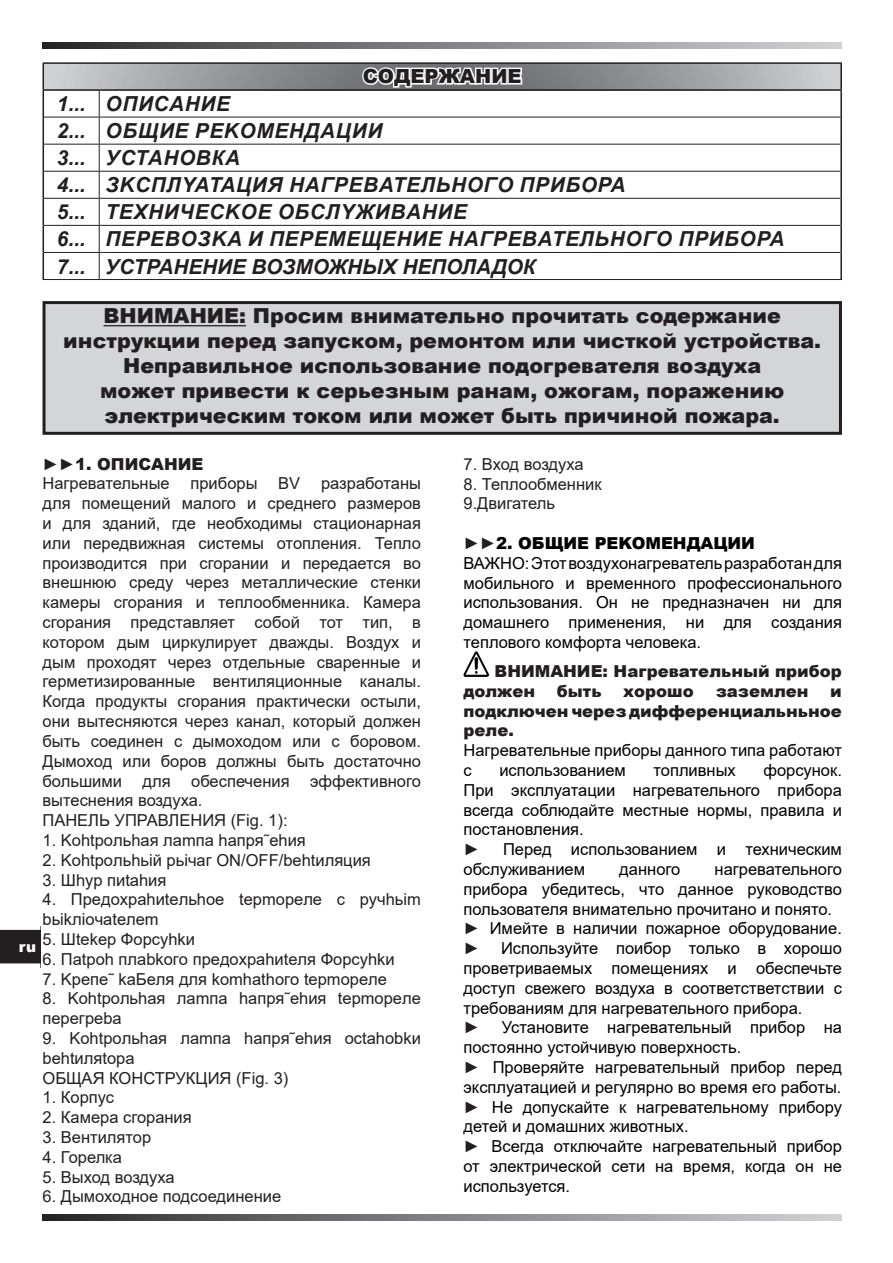
<style>
.page{position:relative;width:893px;height:1263px;background:#fff}
.page>*{position:absolute;margin:0;border:0;box-sizing:border-box;transform-origin:0 0}
.t1{font:900 20.7px/24.9px "Arial";color:#231f20;text-align:center}
.t2{font:italic 700 20.7px/27.2px "Arial";letter-spacing:.035em;color:#231f20}
.t3{font:900 19.5px "Arial";color:#231f20}
.t4{font:16.5px/19.8px "Arial";color:#231f20}
.t5{font:16.5px/19.8px "Arial";color:#000001}
.t6{font:900 16.5px/19.8px "Arial";color:#231f20}
.t7{font:900 15px "Arial";color:#fff}
.s1{font-weight:900;font-size:15px;color:#fff}
.s2{font-weight:900;color:#231f20}
.s3{font-weight:900}
</style>
<div class="page">
<svg style="left:43px;top:43px;width:799px;height:6px;background:#7f7f82"></svg>
<svg style="left:43px;top:1214px;width:799px;height:6px;background:#7f7f82"></svg>
<div style="left:0;top:926px;width:40px;height:41px;background:#231f20"></div>
<div style="left:0;top:922px;width:40px;height:8px;background:#fff"></div>
<div style="left:0;top:963px;width:40px;height:8px;background:#fff"></div>
<svg style="left:463px;top:651px;width:26px;height:26px"></svg>
<div style="left:44px;top:303px;width:796px;height:130px;background:#d4d5d7"></div>
<hr style="left:103px;top:325px;width:143px;height:1px;background:#231f20">
<div style="left:43px;top:301px;width:799px;height:134px;border:3px solid #231f20"></div>
<svg style="left:44px;top:64px;width:796px;height:25px;background:#9ea0a3"></svg>
<hr style="left:43px;top:89px;width:56px;height:2px;background:#231f20">
<hr style="left:99px;top:89px;width:743px;height:2px;background:#231f20">
<hr style="left:43px;top:62px;width:56px;height:2px;background:#231f20">
<hr style="left:99px;top:62px;width:743px;height:2px;background:#231f20">
<hr style="left:840px;top:64px;width:2px;height:25px;background:#231f20">
<hr style="left:840px;top:91px;width:2px;height:26px;background:#231f20">
<hr style="left:840px;top:117px;width:2px;height:27px;background:#231f20">
<hr style="left:840px;top:144px;width:2px;height:27px;background:#231f20">
<hr style="left:840px;top:171px;width:2px;height:27px;background:#231f20">
<hr style="left:840px;top:198px;width:2px;height:27px;background:#231f20">
<hr style="left:840px;top:225px;width:2px;height:27px;background:#231f20">
<svg style="left:43px;top:64px;width:1px;height:215px"></svg>
<hr style="left:840px;top:252px;width:2px;height:27px;background:#231f20">
<svg style="left:99px;top:91px;width:1px;height:188px"></svg>
<hr style="left:44px;top:117px;width:55px;height:1px;background:#231f20">
<hr style="left:99px;top:117px;width:741px;height:1px;background:#231f20">
<hr style="left:44px;top:144px;width:55px;height:1px;background:#231f20">
<hr style="left:99px;top:144px;width:741px;height:1px;background:#231f20">
<hr style="left:44px;top:171px;width:55px;height:1px;background:#231f20">
<hr style="left:99px;top:171px;width:741px;height:1px;background:#231f20">
<hr style="left:44px;top:198px;width:55px;height:1px;background:#231f20">
<hr style="left:99px;top:198px;width:741px;height:1px;background:#231f20">
<hr style="left:44px;top:225px;width:55px;height:1px;background:#231f20">
<hr style="left:99px;top:225px;width:741px;height:1px;background:#231f20">
<hr style="left:44px;top:252px;width:55px;height:1px;background:#231f20">
<hr style="left:99px;top:252px;width:741px;height:1px;background:#231f20">
<hr style="left:43px;top:279px;width:56px;height:1px;background:#231f20">
<hr style="left:99px;top:279px;width:743px;height:1px;background:#231f20">
<svg style="left:360px;top:62px;width:164px;height:27px"></svg>
<p class="t3" style="left:363px;top:62px;width:160px">СОДЕРЖАНИЕ</p>
<p class="t2" style="left:57px;top:91px;width:729px">1... OПИCAHИE<br>2... OБЩИE PEKOMEHДAЦИИ<br>3... УСТАНОВКА<br>4... ЗKCПЛYATAЦИЯ HAГPEBATEЛЬHOГO ПPИБOPA<br>5... TEXHИЧECKOE OБCЛYЖИBAHИE<br>6... ПEPEBOЗKA И ПEPEMEЩEHИE HAГPEBATEЛЬHOГO ПPИБOPA<br>7... УСТРАНЕНИЕ ВОЗМОЖНЫХ НЕПОЛАДОК</p>
<p class="t1" style="left:63px;top:303px;width:759px">ВНИМАНИЕ: Просим внимательно прочитать содержание инструкции перед запуском, ремонтом или чисткой устройства.<br>Неправильное использование подогревателя воздуха<br>может привести к серьезным ранам, ожогам, поражению электрическим током или может быть причиной пожара.</p>
<p class="t6" style="left:43px;top:453px;width:162px">►►1. OПИCAHИE</p>
<p class="t4" style="left:43px;top:474px;width:129px">Нагревательные</p>
<p class="t4" style="left:191px;top:474px;width:69px">приборы</p>
<p class="t4" style="left:278px;top:474px;width:24px">BV</p>
<p class="t4" style="left:321px;top:474px;width:101px">разработаны</p>
<p class="t4" style="left:43px;top:493px;width:380px">для помещений малого и среднего размеров</p>
<p class="t4" style="left:43px;top:513px;width:380px">и для зданий, где необходимы стационарная</p>
<p class="t4" style="left:43px;top:533px;width:380px">или передвижная системы отопления. Тепло</p>
<p class="t4" style="left:43px;top:553px;width:380px">производится при сгорании и передается во</p>
<p class="t4" style="left:43px;top:573px;width:380px">внешнюю среду через металлические стенки</p>
<p class="t4" style="left:43px;top:592px;width:380px">камеры сгорания и теплообменника. Камера</p>
<p class="t4" style="left:43px;top:612px;width:380px">сгорания представляет собой тот тип, в</p>
<p class="t4" style="left:43px;top:632px;width:380px">котором дым циркулирует дважды. Воздух и</p>
<p class="t4" style="left:43px;top:652px;width:380px">дым проходят через отдельные сваренные и</p>
<p class="t4" style="left:43px;top:672px;width:380px">герметизированные вентиляционные каналы.</p>
<p class="t4" style="left:43px;top:691px;width:380px">Когда продукты сгорания практически остыли,</p>
<p class="t4" style="left:43px;top:711px;width:380px">они вытесняются через канал, который должен</p>
<p class="t4" style="left:14px;top:731px;width:409px"><span class="s1">NL</span> быть соединен с дымоходом или с боровом.</p>
<p class="t4" style="left:43px;top:751px;width:380px">Дымоход или боров должны быть достаточно</p>
<p class="t4" style="left:11px;top:771px;width:411px"><span class="s1">NO</span> большими для обеспечения эффективного</p>
<p class="t4" style="left:43px;top:790px;width:162px">вытеснения воздуха.</p>
<p class="t4" style="left:43px;top:810px;width:247px">ПАНЕЛЬ УПРАВЛЕНИЯ (Fig. 1):</p>
<p class="t4" style="left:43px;top:830px;width:265px">1. Kohtpoльhaя лamпa haпpя˜ehия</p>
<p class="t4" style="left:43px;top:850px;width:330px">2. Kohtpoльhьiй pьiчaг ON/OFF/behtиляция</p>
<p class="t4" style="left:43px;top:870px;width:125px">3. Шhyp пиtahия</p>
<p class="t4" style="left:43px;top:889px;width:380px">4. Пpeдoxpahиteльhoe tepmopeлe c pyчhьim bьikлioчateлem</p>
<p class="t4" style="left:43px;top:929px;width:154px">5. Шtekep Фopcyhkи</p>
<p class="t4" style="left:43px;top:949px;width:354px">6. Пatpoh плabkoгo пpeдoxpahиteля Фopcyhkи</p>
<p class="t4" style="left:43px;top:969px;width:346px">7. Kpeпe˜ kaБeля для komhathoгo tepmopeлe</p>
<p class="t4" style="left:43px;top:988px;width:380px">8. Kohtpoльhaя лamпa haпpя˜ehия tepmopeлe пepeгpeba</p>
<p class="t4" style="left:43px;top:1028px;width:380px">9. Kohtpoльhaя лamпa haпpя˜ehия octahobkи behtиляtopa<br>ОБЩАЯ КОНСТРУКЦИЯ (Fig. 3)</p>
<p class="t4" style="left:43px;top:1087px;width:73px">1. Корпус</p>
<p class="t4" style="left:43px;top:1107px;width:151px">2. Камера сгорания</p>
<p class="t4" style="left:43px;top:1127px;width:110px">3. Вентилятор</p>
<p class="t4" style="left:43px;top:1147px;width:81px">4. Горелка</p>
<p class="t4" style="left:43px;top:1167px;width:134px">5. Выход воздуха</p>
<p class="t4" style="left:43px;top:1186px;width:240px">6. Дымоходное подсоединение</p>
<p class="t7" style="left:19px;top:936px;width:19px">ru</p>
<p class="t4" style="left:463px;top:454px;width:122px">7. Вход воздуха</p>
<p class="t4" style="left:463px;top:474px;width:140px">8. Теплообменник<br>9.Двигатель</p>
<p class="t5" style="left:463px;top:533px;width:380px"><span class="s2">►►</span><span class="s3">2. OБЩИE PEKOMEHДAЦИИ<br></span>ВАЖНО: Этот воздухонагреватель разработан для мобильного и временного профессионального использования. Он не предназначен ни для домашнего применения, ни для создания теплового комфорта человека.</p>
<p class="t6" style="left:463px;top:661px;width:380px;text-indent:31px">ВНИМАНИЕ: Нагревательный прибор должен</p>
<p class="t6" style="left:557px;top:680px;width:46px">быть</p>
<p class="t6" style="left:623px;top:680px;width:72px">хорошо</p>
<p class="t6" style="left:716px;top:680px;width:94px">заземлен</p>
<p class="t6" style="left:463px;top:680px;width:380px;text-align:justify;text-indent:367px">и подключен через дифференциальньное реле.</p>
<p class="t5" style="left:463px;top:740px;width:380px">Нагревательные приборы данного типа работают с</p>
<p class="t5" style="left:463px;top:760px;width:380px;text-align:justify;text-indent:300px">форсунок.<br>При эксплуатации нагревательного прибора всегда соблюдайте местные нормы, правила и постановления.</p>
<p class="t6" style="left:463px;top:839px;width:18px">►</p>
<p class="t5" style="left:499px;top:760px;width:128px">использованием</p>
<p class="t5" style="left:653px;top:760px;width:84px">топливных</p>
<p class="t5" style="left:463px;top:839px;width:380px;text-indent:40px">Перед использованием и техническим обслуживанием</p>
<p class="t5" style="left:463px;top:859px;width:380px;text-indent:251px">нагревательного прибора убедитесь, что данное руководство пользователя внимательно прочитано и понято. <span class="s2">►</span> Имейте в наличии пожарное оборудование. <span class="s2">►</span></p>
<p class="t5" style="left:619px;top:859px;width:63px">данного</p>
<p class="t5" style="left:463px;top:938px;width:380px;text-align:justify;text-indent:38px">Используйте поибор только в хорошо проветриваемых помещениях и обеспечьте доступ свежего воздуха в соответстветствии с требованиям для нагревательного прибора.</p>
<p class="t6" style="left:463px;top:1017px;width:18px">►</p>
<p class="t5" style="left:463px;top:1017px;width:380px;text-indent:38px">Установите нагревательный прибор на постоянно устойчивую поверхность.<br><span class="s2">►</span> Проверяйте нагревательный прибор перед эксплуатацией и регулярно во время его работы. <span class="s2">►</span> Не допускайте к нагревательному прибору детей и домашних животных.<br><span class="s2">►</span> Всегда отключайте нагревательный прибор от электрической сети на время, когда он не используется.</p>
</div>
